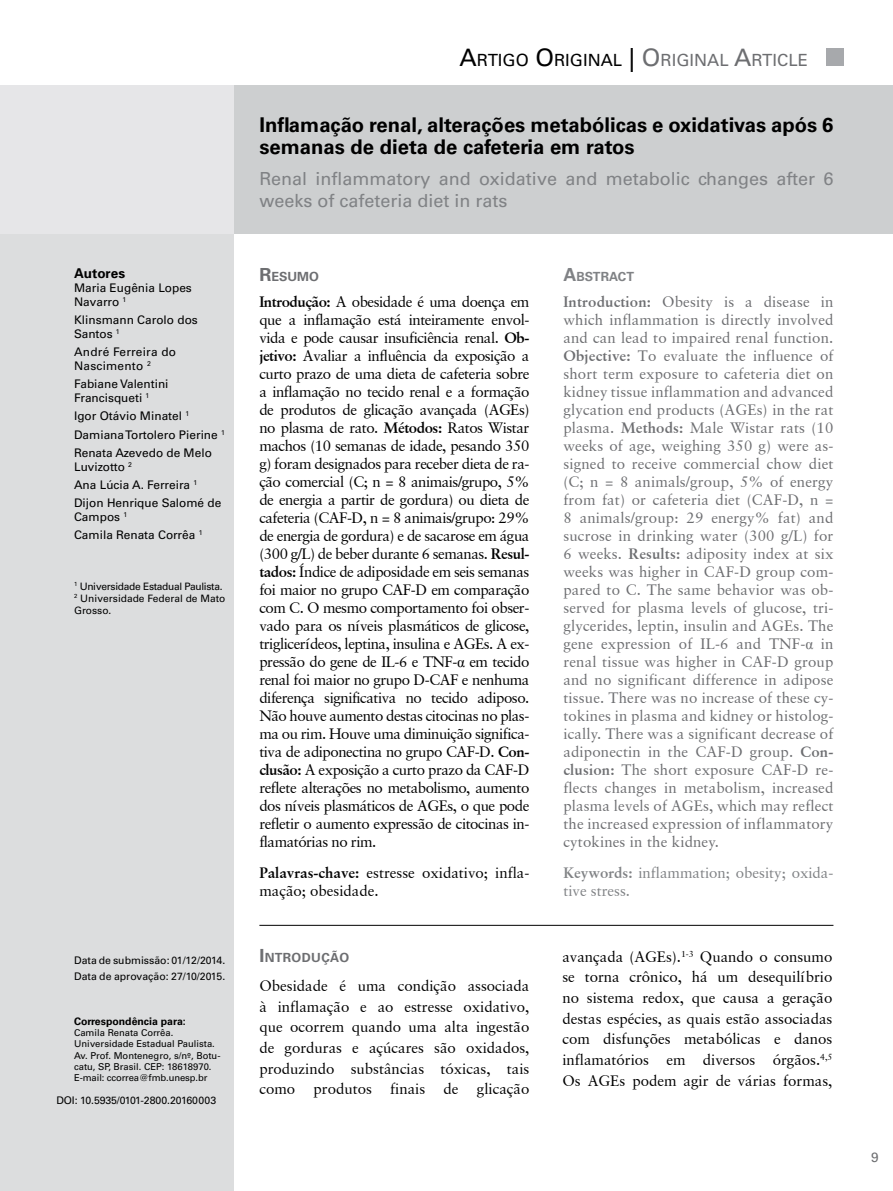
<style>
.page{position:relative;width:893px;height:1191px;background:#fff}
.page>*{position:absolute;margin:0;border:0;box-sizing:border-box;transform-origin:0 0}
.t1{font:700 20.25px/22.5px "Univers LT Std";color:#000}
.t2{font:18px/21.6px "Univers LT Std";color:#808285}
.t3{font:16.8px "Univers LT Std";color:#6d6e71}
.t4{font:15px/18px "Garamond Retrospective S Si";color:#000;text-align:justify}
.t5{font:15px/18px "Garamond Retrospective S Si";letter-spacing:.01em;color:#6d6e71;text-align:justify}
.t6{font:15px/18px "Garamond Retrospective S Si";color:#808285}
.t7{font:13.5px "Univers 65 Bold";color:#000}
.t8{font:13.5px "Univers LT Std";color:#6d6e71}
.t9{font:700 12.6px "Univers LT Std";letter-spacing:.025em;color:#6d6e71}
.t10{font:700 12.6px "Univers LT Std";color:#808285}
.t11{font:11.85px/18.1px "Univers LT Std";color:#000}
.t12{font:11.85px/14px "Univers LT Std";letter-spacing:.02em;color:#000}
.t13{font:10.5px/15.6px "Univers LT Std";color:#000}
.t14{font:700 10.5px "Univers LT Std";color:#000}
.t15{font:10.2px/12.3px "Univers LT Std";letter-spacing:-.01em;color:#000}
.t16{font:9.45px/11.4px "Univers LT Std";color:#000}
.s1{font-family:"Calibri"}
.s2{font-size:24px;color:#000}
.s3{color:#000}
.s4{font-size:24px}
.s5{font-size:18px}
.s6{font-weight:700}
.s7{font-family:"Times New Roman"}
</style>
<div class="page">
<div style="left:0;top:85px;width:234px;height:1106px;background:#dcddde"></div>
<div style="left:0;top:85px;width:893px;height:149px;background:linear-gradient(to right,#e2e2e4,#c5c8c8)"></div>
<div style="left:826px;top:49px;width:17px;height:17px;background:#a7a9ac"></div>
<hr style="left:259px;top:925px;width:574px;height:1px;background:#000">
<p class="t7" style="left:74px;top:265px;width:53px">Autores</p>
<p class="t11" style="left:74px;top:280px;width:119px;line-height:14px">Maria Eugênia Lopes<br>Navarro <sup>1</sup></p>
<p class="t11" style="left:74px;top:313px;width:125px;line-height:14px">Klinsmann Carolo dos<br>Santos <sup>1</sup></p>
<p class="t12" style="left:74px;top:345px;width:104px">André Ferreira do<br>Nascimento <sup>2</sup></p>
<p class="t11" style="left:74px;top:377px;width:96px;line-height:14px">Fabiane Valentini<br>Francisqueti <sup>1</sup></p>
<p class="t11" style="left:74px;top:407px;width:152px">Igor Otávio Minatel <sup>1<br></sup>Damiana Tortolero Pierine <sup>1<br></sup>Renata Azevedo de Melo</p>
<p class="t11" style="left:74px;top:457px;width:149px">Luvizotto <sup>2<br></sup>Ana Lúcia A. Ferreira <sup>1<br></sup>Dijon Henrique Salomé de</p>
<p class="t11" style="left:74px;top:508px;width:130px">Campos <sup>1<br></sup>Camila Renata Corrêa <sup>1</sup></p>
<p class="t15" style="left:74px;top:580px;width:153px"><sup>1</sup> Universidade Estadual Paulista.<br><sup>2</sup> Universidade Federal de Mato<br>Grosso.</p>
<p class="t13" style="left:74px;top:952px;width:153px">Data de submissão: 01/12/2014.<br>Data de aprovação: 27/10/2015.</p>
<p class="t14" style="left:74px;top:1015px;width:113px">Correspondência para:</p>
<p class="t16" style="left:74px;top:1027px;width:148px">Camila Renata Corrêa.<br>Universidade Estadual Paulista.<br>Av. Prof. Montenegro, s/n<span class="s1">º</span>, Botu&shy;catu, SP, Brasil. CEP: 18618970.<br>E-mail: ccorrea@fmb.unesp.br</p>
<p class="t13" style="left:56px;top:1092px;width:161px">DOI: 10.5935/0101-2800.20160003</p>
<p class="t3" style="left:460px;top:50px;width:350px"><span class="s2">A</span><span class="s3">RTIGO</span> <span class="s2">O</span><span class="s3">RIGINAL</span> <span class="s2">|</span> <span class="s4">O</span>RIGINAL <span class="s4">A</span>RTICLE</p>
<h1 class="t1" style="left:259px;top:113px;width:575px">Inflamação renal, alterações metabólicas e oxidativas após 6 semanas de dieta de cafeteria em ratos</h1>
<p class="t2" style="left:259px;top:168px;width:576px">Renal inflammatory and oxidative and metabolic changes after 6 weeks of cafeteria diet in rats</p>
<p class="t9" style="left:259px;top:269px;width:61px"><span class="s5">R</span>ESUMO</p>
<p class="t4" style="left:259px;top:293px;width:272px"><span class="s6">Introdução:</span> A obesidade é uma doença em que a inflamação está inteiramente envol&shy;vida e pode causar insuficiência renal. <span class="s6">Ob&shy;jetivo:</span> Avaliar a influência da exposição a curto prazo de uma dieta de cafeteria sobre a inflamação no tecido renal e a formação de produtos de glicação avançada (AGEs) no plasma de rato. <span class="s6">Métodos:</span> Ratos Wistar machos (10 semanas de idade, pesando 350 g) foram designados para receber dieta de ra&shy;ção comercial (C; n = 8 animais/grupo, 5% de energia a partir de gordura) ou dieta de cafeteria (CAF-D, n = 8 animais/grupo: 29% de energia de gordura) e de sacarose em água (300 g/L) de beber durante 6 semanas. <span class="s6">Resul&shy;tados:</span> Índice de adiposidade em seis semanas foi maior no grupo CAF-D em comparação com C. O mesmo comportamento foi obser&shy;vado para os níveis plasmáticos de glicose, triglicerídeos, leptina, insulina e AGEs. A ex&shy;pressão do gene de IL-6 e TNF-<span class="s7">α</span> em tecido renal foi maior no grupo D-CAF e nenhuma diferença significativa no tecido adiposo.<br>Não houve aumento destas citocinas no plas&shy;ma ou rim. Houve uma diminuição significa&shy;tiva de adiponectina no grupo CAF-D. <span class="s6">Con&shy;clusão:</span> A exposição a curto prazo da CAF-D reflete alterações no metabolismo, aumento dos níveis plasmáticos de AGEs, o que pode refletir o aumento expressão de citocinas in&shy;flamatórias no rim.</p>
<p class="t4" style="left:259px;top:863px;width:271px"><span class="s6">Palavras-chave:</span> estresse oxidativo; infla&shy;mação; obesidade.</p>
<p class="t9" style="left:259px;top:949px;width:91px"><span class="s5">I</span>NTRODUÇÃO</p>
<p class="t4" style="left:259px;top:975px;width:272px;line-height:20.7px">Obesidade é uma condição associada à inflamação e ao estresse oxidativo, que ocorrem quando uma alta ingestão de gorduras e açúcares são oxidados, produzindo substâncias tóxicas, tais como produtos finais de glicação</p>
<p class="t10" style="left:563px;top:269px;width:72px"><span class="s5">A</span>BSTRACT</p>
<p class="t5" style="left:563px;top:293px;width:272px"><span class="s6">Introduction:</span> Obesity is a disease in which inflammation is directly involved and can lead to impaired renal function.<br><span class="s6">Objective:</span> To evaluate the influence of short term exposure to cafeteria diet on kidney tissue inflammation and advanced glycation end products (AGEs) in the rat plasma. <span class="s6">Methods:</span> Male Wistar rats (10 weeks of age, weighing 350 g) were as&shy;signed to receive commercial chow diet (C; n = 8 animals/group, 5% of energy from fat) or cafeteria diet (CAF-D, n = 8 animals/group: 29 energy% fat) and sucrose in drinking water (300 g/L) for 6 weeks. <span class="s6">Results:</span> adiposity index at six weeks was higher in CAF-D group com&shy;pared to C. The same behavior was ob&shy;served for plasma levels of glucose, tri&shy;glycerides, leptin, insulin and AGEs. The gene expression of IL-6 and TNF-<span class="s7">α</span> in renal tissue was higher in CAF-D group and no significant difference in adipose tissue. There was no increase of these cy&shy;tokines in plasma and kidney or histolog&shy;ically. There was a significant decrease of adiponectin in the CAF-D group. <span class="s6">Con&shy;clusion:</span> The short exposure CAF-D re&shy;flects changes in metabolism, increased plasma levels of AGEs, which may reflect the increased expression of inflammatory cytokines in the kidney.</p>
<p class="t6" style="left:563px;top:863px;width:271px"><span class="s6">Keywords:</span> inflammation; obesity; oxida&shy;tive stress.</p>
<p class="t4" style="left:562px;top:945px;width:272px;line-height:20.7px">avançada (AGEs).<sup>1-3</sup> Quando o consumo se torna crônico, há um desequilíbrio no sistema redox, que causa a geração destas espécies, as quais estão associadas com disfunções metabólicas e danos inflamatórios em diversos órgãos.<sup>4,5<br></sup>Os AGEs podem agir de várias formas,</p>
<p class="t8" style="left:871px;top:1149px;width:9px">9</p>
</div>
